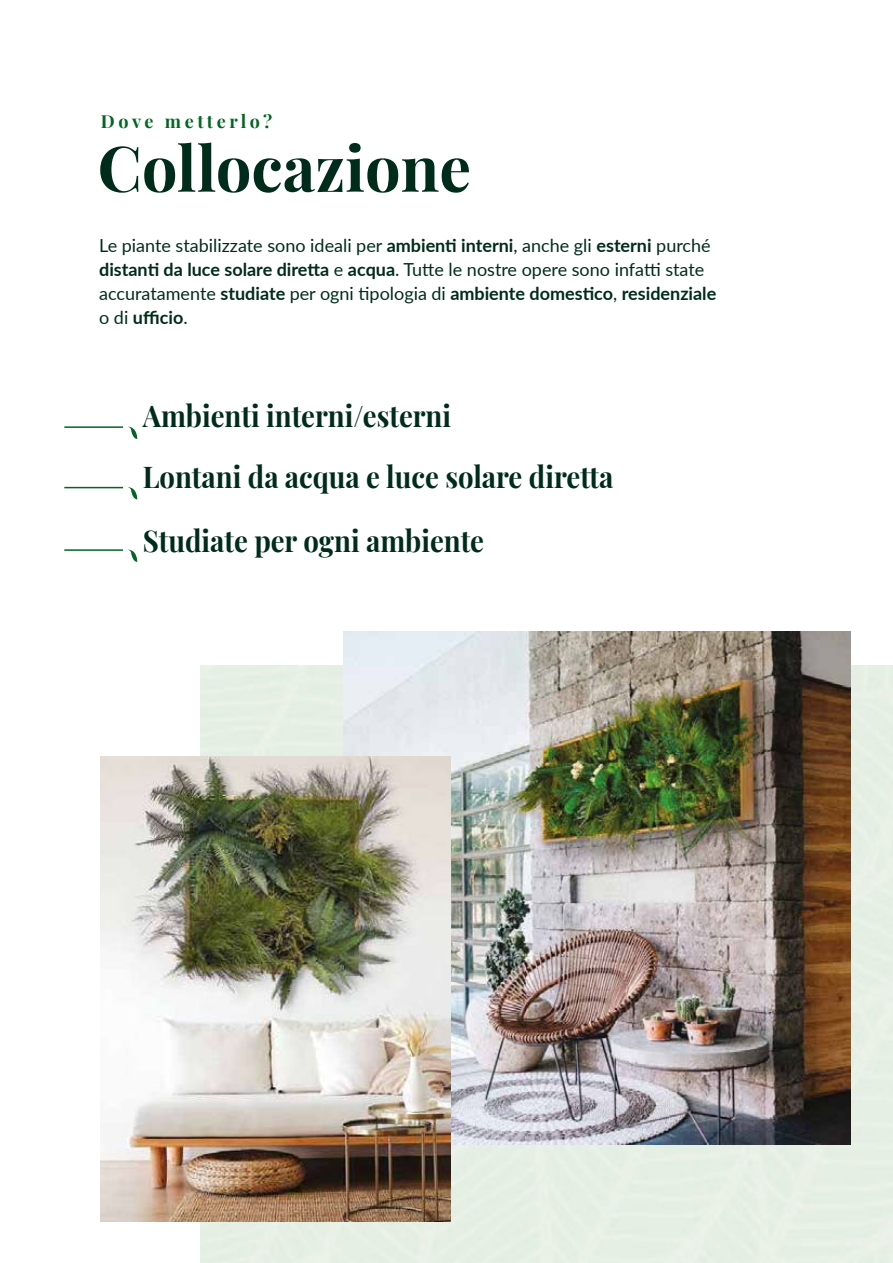
<style>
.page{position:relative;width:893px;height:1263px;background:#fff}
.page>*{position:absolute;margin:0;border:0;box-sizing:border-box;transform-origin:0 0}
.t1{font:700 63px "Playfair Display";color:#002c1b}
.t2{font:700 30px/60.8px "Playfair Display";color:#002c1b;scale:.92 1}
.t3{font:18px/24px "Lato";color:#002c1a}
.t4{font:700 18px "Playfair Display";letter-spacing:.19em;color:#062}
.s1{font-weight:700}
</style>
<div class="page">
<div style="left:200px;top:665px;width:693px;height:598px;background:#e5efe5"></div>
<svg style="left:128px;top:427px;width:10px;height:12px"></svg>
<hr style="left:64px;top:426px;width:59px;height:2px;background:#062">
<svg style="left:128px;top:487px;width:10px;height:13px"></svg>
<hr style="left:64px;top:487px;width:59px;height:1px;background:#062">
<svg style="left:129px;top:550px;width:9px;height:12px"></svg>
<hr style="left:64px;top:549px;width:59px;height:2px;background:#062">
<img style="left:344px;top:631px;width:506px;height:513px">
<img style="left:100px;top:757px;width:351px;height:465px">
<p class="t4" style="left:101px;top:107px;width:173px">Dove metterlo?</p>
<h1 class="t1" style="left:98px;top:119px;width:375px">Collocazione</h1>
<p class="t3" style="left:99px;top:233px;width:619px">Le piante stabilizzate sono ideali per <span class="s1">ambienti interni</span>, anche gli <span class="s1">esterni</span> purché <span class="s1">distanti da luce solare diretta</span> e <span class="s1">acqua</span>. Tutte le nostre opere sono infatti state accuratamente <span class="s1">studiate</span> per ogni tipologia di <span class="s1">ambiente domestico</span>, <span class="s1">residenziale </span>o di <span class="s1">ufficio</span>.</p>
<h2 class="t2" style="left:143px;top:383px;width:513px">Ambienti interni/esterni<br>Lontani da acqua e luce solare diretta</h2>
<h2 class="t2" style="left:143px;top:508px;width:373px">Studiate per ogni ambiente</h2>
</div>
